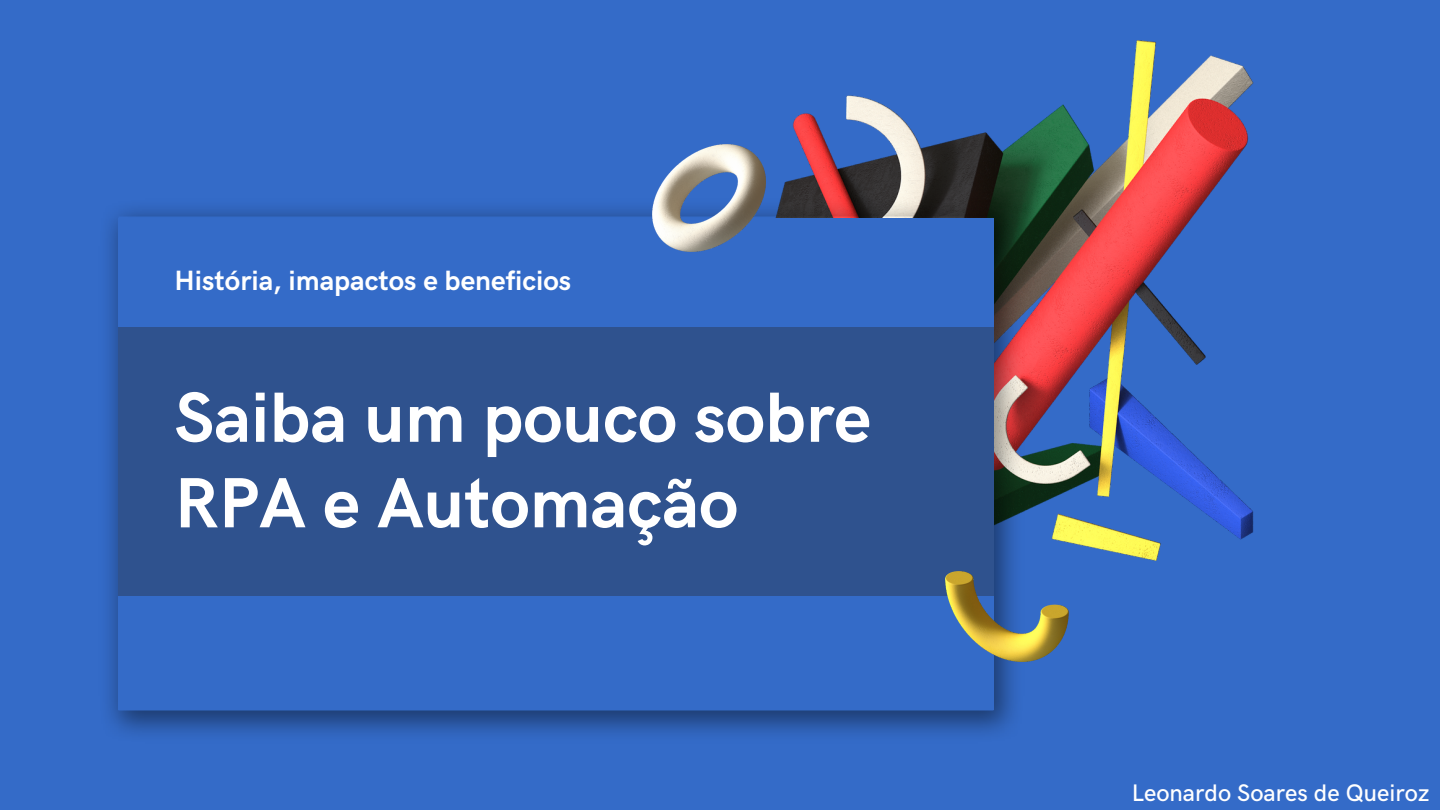
<style>
.page{position:relative;width:1440px;height:810px;background:#346bc8}
.page>*{position:absolute;margin:0;border:0;box-sizing:border-box;transform-origin:0 0}
.t1{font:700 71.2px/85.5px "HK Grotesk";color:#fff}
.t2{font:700 28px "HK Grotesk";color:#fff}
.t3{font:500 24px "HK Grotesk";color:#fff}
</style>
<div class="page">
<img style="left:734px;top:40px;width:520px;height:521px">
<img style="left:108px;top:198px;width:916px;height:536px">
<div style="left:118px;top:218px;width:876px;height:492px;background:#346bc8"></div>
<div style="left:118px;top:327px;width:876px;height:269px;background:#2f528e"></div>
<img style="left:946px;top:572px;width:122px;height:89px">
<img style="left:653px;top:145px;width:112px;height:106px">
<p class="t2" style="left:175px;top:265px;width:398px">História, imapactos e beneficios</p>
<p class="t1" style="left:175px;top:378px;width:698px">Saiba um pouco sobre<br>RPA e Automação</p>
<p class="t3" style="left:1132px;top:780px;width:299px">Leonardo Soares de Queiroz</p>
</div>
